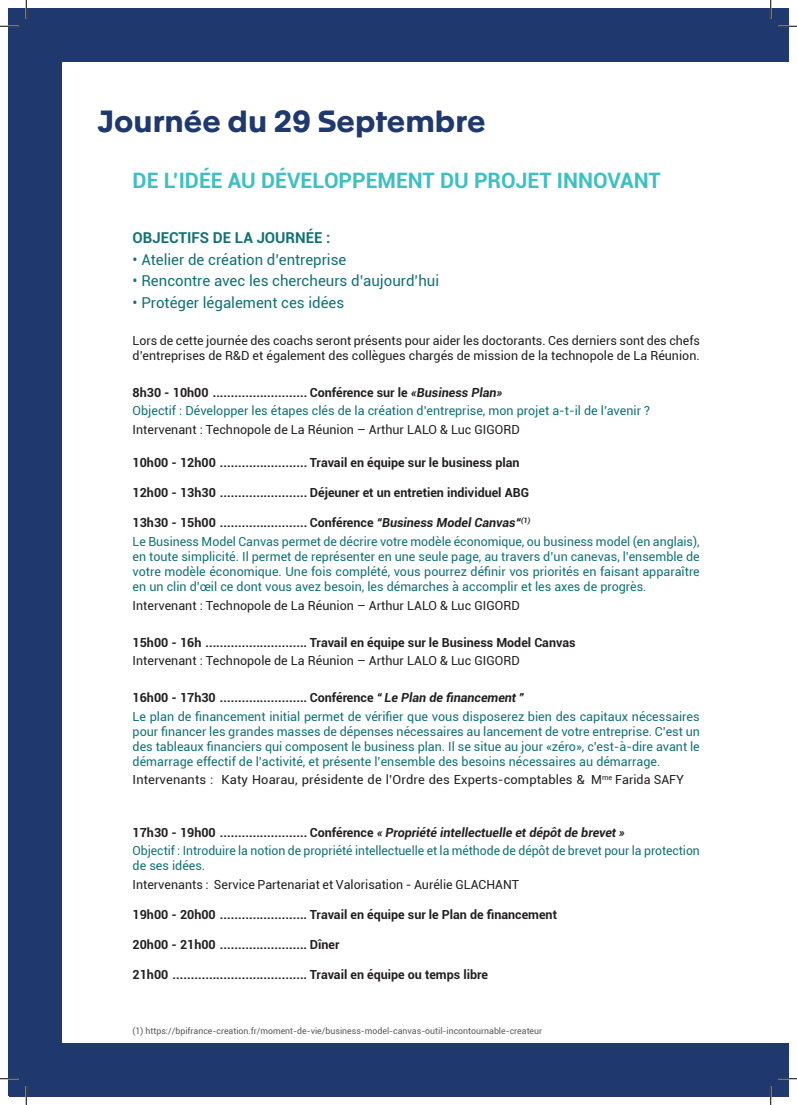
<style>
.page{position:relative;width:797px;height:1105px;background:#fff}
.page>*{position:absolute;margin:0;border:0;box-sizing:border-box;transform-origin:0 0}
.t1{font:700 30px "Apax";color:#1f386d}
.t2{font:700 21.25px "Roboto";color:#3cc0c2}
.t3{font:15px "Roboto";color:#137175}
.t4{font:700 15px "Roboto";color:#137175}
.t5{font:12.5px/18.5px "Roboto";color:#137175}
.t6{font:12.5px/15px "Roboto";color:#231f20}
.t7{font:700 12.5px "Roboto";color:#231f20}
.t8{font:8.75px "Roboto";color:#57585a}
.s1{font-weight:700;color:#231f20}
.s2{font-weight:700;font-style:italic;color:#231f20}
</style>
<div class="page">
<div style="left:9px;top:9px;width:53px;height:1087px;background:#1f386d"></div>
<div style="left:9px;top:9px;width:779px;height:53px;background:#1f386d"></div>
<div style="left:9px;top:1043px;width:779px;height:53px;background:#1f386d"></div>
<svg style="left:0;top:25px;width:19px;height:2px"></svg>
<svg style="left:778px;top:25px;width:19px;height:2px"></svg>
<svg style="left:0;top:1078px;width:19px;height:1px"></svg>
<svg style="left:778px;top:1078px;width:19px;height:1px"></svg>
<svg style="left:25px;top:0;width:2px;height:19px"></svg>
<svg style="left:25px;top:1086px;width:2px;height:19px"></svg>
<svg style="left:770px;top:0;width:1px;height:19px"></svg>
<svg style="left:770px;top:1086px;width:1px;height:19px"></svg>
<h1 class="t1" style="left:97px;top:103px;width:390px">Journée du 29 Septembre</h1>
<h2 class="t2" style="left:133px;top:166px;width:529px">DE L’IDÉE AU DÉVELOPPEMENT DU PROJET INNOVANT</h2>
<p class="t4" style="left:133px;top:227px;width:199px">OBJECTIFS DE LA JOURNÉE :</p>
<p class="t3" style="left:133px;top:249px;width:215px">• Atelier de création d’entreprise</p>
<p class="t3" style="left:133px;top:270px;width:308px">• Rencontre avec les chercheurs d’aujourd’hui</p>
<p class="t3" style="left:133px;top:292px;width:213px">• Protéger légalement ces idées</p>
<p class="t6" style="left:133px;top:332px;width:569px">Lors de cette journée des coachs seront présents pour aider les doctorants. Ces derniers sont des chefs d’entreprises de R&amp;D et également des collègues chargés de mission de la technopole de La Réunion.</p>
<p class="t5" style="left:133px;top:383px;width:519px"><span class="s1">8h30 - 10h00 .......................... Conférence sur le</span> <span class="s2">«Business Plan»<br></span>Objectif : Développer les étapes clés de la création d’entreprise, mon projet a-t-il de l’avenir ?</p>
<p class="t6" style="left:133px;top:421px;width:389px">Intervenant : Technopole de La Réunion – Arthur LALO &amp; Luc GIGORD</p>
<p class="t7" style="left:133px;top:454px;width:388px">10h00 - 12h00 ........................ Travail en équipe sur le business plan</p>
<p class="t7" style="left:133px;top:484px;width:398px">12h00 - 13h30 ........................ Déjeuner et un entretien individuel ABG</p>
<p class="t5" style="left:133px;top:513px;width:568px"><span class="s1">13h30 - 15h00 ........................ Conférence</span> <span class="s2">“Business Model Canvas“</span><sup>(1)<br></sup>Le Business Model Canvas permet de décrire votre modèle économique, ou business model (en anglais),</p>
<p class="t5" style="left:133px;top:549px;width:568px;line-height:15px;text-align:justify">en toute simplicité. Il permet de représenter en une seule page, au travers d’un canevas, l’ensemble de votre modèle économique. Une fois complété, vous pourrez définir vos priorités en faisant apparaître en un clin d’œil ce dont vous avez besoin, les démarches à accomplir et les axes de progrès.</p>
<p class="t6" style="left:133px;top:597px;width:389px">Intervenant : Technopole de La Réunion – Arthur LALO &amp; Luc GIGORD</p>
<p class="t7" style="left:133px;top:633px;width:444px">15h00 - 16h ............................ Travail en équipe sur le Business Model Canvas</p>
<p class="t6" style="left:133px;top:653px;width:389px">Intervenant : Technopole de La Réunion – Arthur LALO &amp; Luc GIGORD</p>
<p class="t5" style="left:133px;top:688px;width:568px"><span class="s1">16h00 - 17h30 ........................ Conférence</span> <span class="s2">“ Le Plan de financement ”<br></span>Le plan de financement initial permet de vérifier que vous disposerez bien des capitaux nécessaires</p>
<p class="t5" style="left:133px;top:723px;width:569px;line-height:15px;text-align:justify">pour financer les grandes masses de dépenses nécessaires au lancement de votre entreprise. C’est un des tableaux financiers qui composent le business plan. Il se situe au jour «zéro», c’est-à-dire avant le démarrage effectif de l’activité, et présente l’ensemble des besoins nécessaires au démarrage.</p>
<p class="t6" style="left:133px;top:772px;width:553px">Intervenants : Katy Hoarau, présidente de l’Ordre des Experts-comptables &amp; M<sup>me</sup> Farida SAFY</p>
<p class="t5" style="left:133px;top:822px;width:568px"><span class="s1">17h30 - 19h00 ........................ Conférence</span> <span class="s2">« Propriété intellectuelle et dépôt de brevet »<br></span>Objectif : Introduire la notion de propriété intellectuelle et la méthode de dépôt de brevet pour la protection</p>
<p class="t5" style="left:133px;top:856px;width:74px">de ses idées.</p>
<p class="t6" style="left:133px;top:876px;width:388px">Intervenants : Service Partenariat et Valorisation - Aurélie GLACHANT</p>
<p class="t7" style="left:133px;top:905px;width:426px">19h00 - 20h00 ........................ Travail en équipe sur le Plan de financement</p>
<p class="t7" style="left:133px;top:935px;width:208px">20h00 - 21h00 ........................ Dîner</p>
<p class="t7" style="left:133px;top:965px;width:357px">21h00 ..................................... Travail en équipe ou temps libre</p>
<p class="t8" style="left:133px;top:1025px;width:411px">(1) https://bpifrance-creation.fr/moment-de-vie/business-model-canvas-outil-incontournable-createur</p>
</div>
